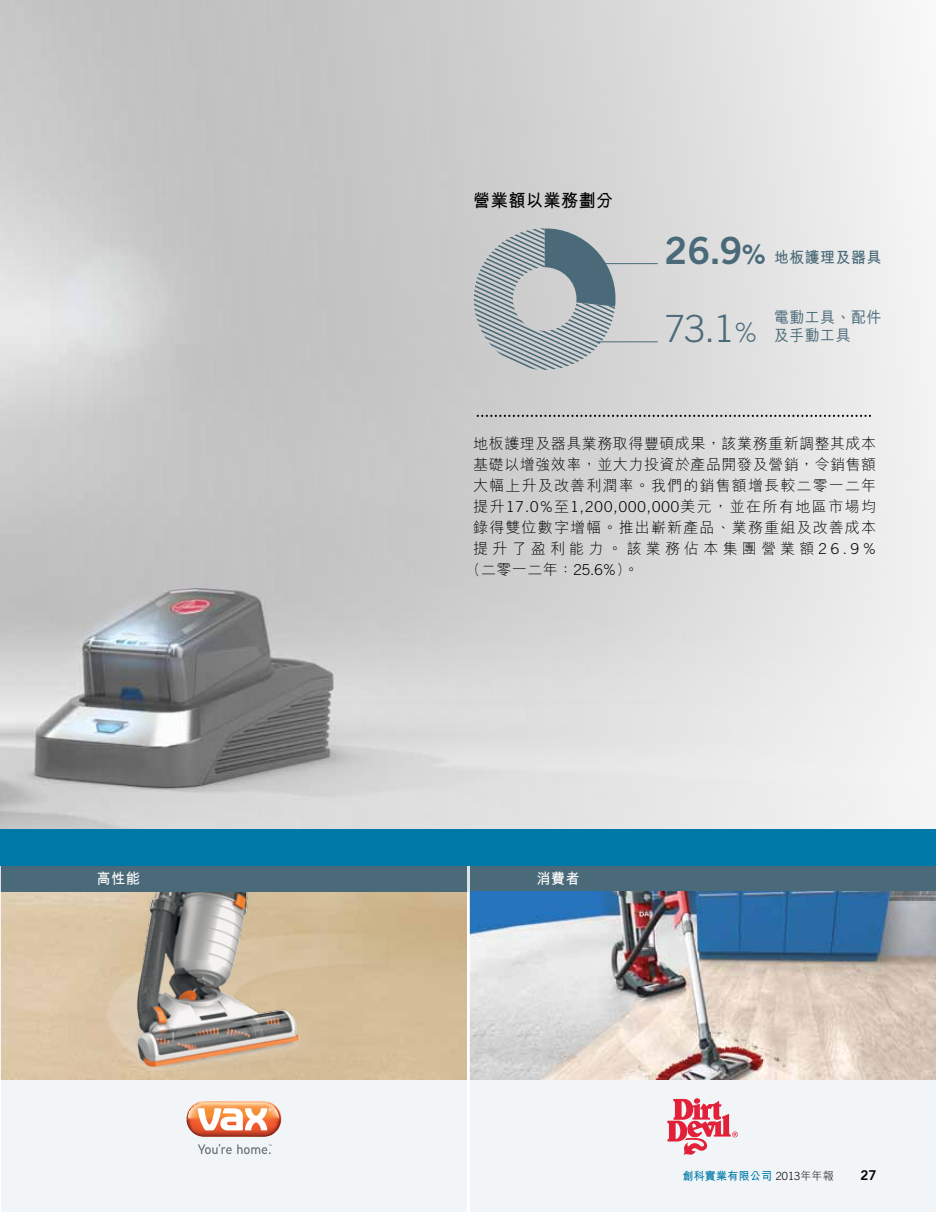
<style>
.page{position:relative;width:936px;height:1212px;background:#fff}
.page>*{position:absolute;margin:0;border:0;box-sizing:border-box;transform-origin:0 0}
.t1{font:37.5px "Trade Gothic Bold Two";color:#4b6a79}
.t2{font:700 18px "M Hei HK";letter-spacing:.025em;color:#000;scale:.95 1}
.t3{font:500 15.75px/18px "M Hei HK";letter-spacing:.025em;color:#4b6a79;scale:.95 1}
.t4{font:700 15.75px "M Hei HK";letter-spacing:.025em;color:#4b6a79;scale:.95 1}
.t5{font:300 15px/21px "M Hei HK";letter-spacing:.075em;color:#000;text-align:justify}
.t6{font:300 15px "Trade Gothic";letter-spacing:.07em;color:#000}
.t7{font:700 15px "M Hei HK";letter-spacing:.025em;color:#fff;scale:.95 1}
.t8{font:13.5px "Trade Gothic Bold Two";color:#000}
.t9{font:700 11.25px "M Hei HK";letter-spacing:.025em;color:#0078a8}
.s1{font-size:27px}
.s2{font-family:"Trade Gothic";font-weight:300;font-size:37.5px}
.s3{font-family:"Trade Gothic";font-weight:300;font-size:27px}
.s4{font-family:"M Hei HK"}
.s5{font-family:"Trade Gothic"}
.s6{font-family:"Trade Gothic";font-weight:300;color:#000}
.s7{font-weight:300;color:#000}
</style>
<div class="page">
<img style="left:1px;top:891px;width:465px;height:189px">
<img style="left:89px;top:891px;width:297px;height:190px">
<div style="left:1px;top:1081px;width:465px;height:131px;background:#f1f5f7"></div>
<img style="left:0;top:0;width:935px;height:829px">
<div style="left:0;top:829px;width:935px;height:37px;background:#0078a8"></div>
<div style="left:0;top:866px;width:935px;height:25px;background:#4b6a79"></div>
<img style="left:469px;top:891px;width:466px;height:189px">
<svg style="left:186px;top:1101px;width:95px;height:36px"></svg>
<svg style="left:198px;top:1144px;width:73px;height:10px"></svg>
<div style="left:469px;top:1081px;width:466px;height:131px;background:#f1f5f7"></div>
<svg style="left:667px;top:1098px;width:70px;height:57px"></svg>
<hr style="left:0;top:866px;width:1px;height:346px;background:#fff">
<hr style="left:466px;top:866px;width:3px;height:346px;background:#fff">
<svg style="left:478px;top:415px;width:392px;height:2px"></svg>
<svg style="left:474px;top:228px;width:142px;height:142px;background:#a2acb1"></svg>
<hr style="left:596px;top:341px;width:61px;height:1px;background:#4b6a79">
<hr style="left:588px;top:263px;width:69px;height:1px;background:#4b6a79">
<p class="t2" style="left:473px;top:187px;width:149px">營業額以業務劃分</p>
<h1 class="t1" style="left:664px;top:227px;width:103px">26.9<span class="s1">%</span></h1>
<p class="t4" style="left:774px;top:246px;width:114px">地板護理及器具</p>
<p class="t3" style="left:664px;top:307px;width:230px;text-indent:110px">電動工具、配件<br><span class="s2">73.1</span><span class="s3">%</span> 及手動工具</p>
<p class="t5" style="left:473px;top:432px;width:404px">地板護理及器具業務取得豐碩成果，該業務重新調整其成本基礎以增強效率，並大力投資於產品開發及營銷，令銷售額大幅上升及改善利潤率。我們的銷售額增長較二零一二年</p>
<p class="t6" style="left:473px;top:498px;width:404px"><span class="s4">提升</span>17.0%<span class="s4">至</span>1,200,000,000<span class="s4">美元，並在所有地區市場均</span></p>
<p class="t5" style="left:473px;top:516px;width:404px">錄得雙位數字增幅。推出嶄新產品、業務重組及改善成本提升了盈利能力。該業務佔本集團營業額<span class="s5">26.9% </span>(二零一二年：<span class="s5">25.6%</span>)。</p>
<p class="t7" style="left:97px;top:867px;width:47px">高性能</p>
<p class="t7" style="left:536px;top:867px;width:47px">消費者</p>
<p class="t9" style="left:682px;top:1167px;width:153px">創科實業有限公司 <span class="s6">2013</span><span class="s7">年年報</span></p>
<p class="t8" style="left:860px;top:1167px;width:18px">27</p>
</div>
